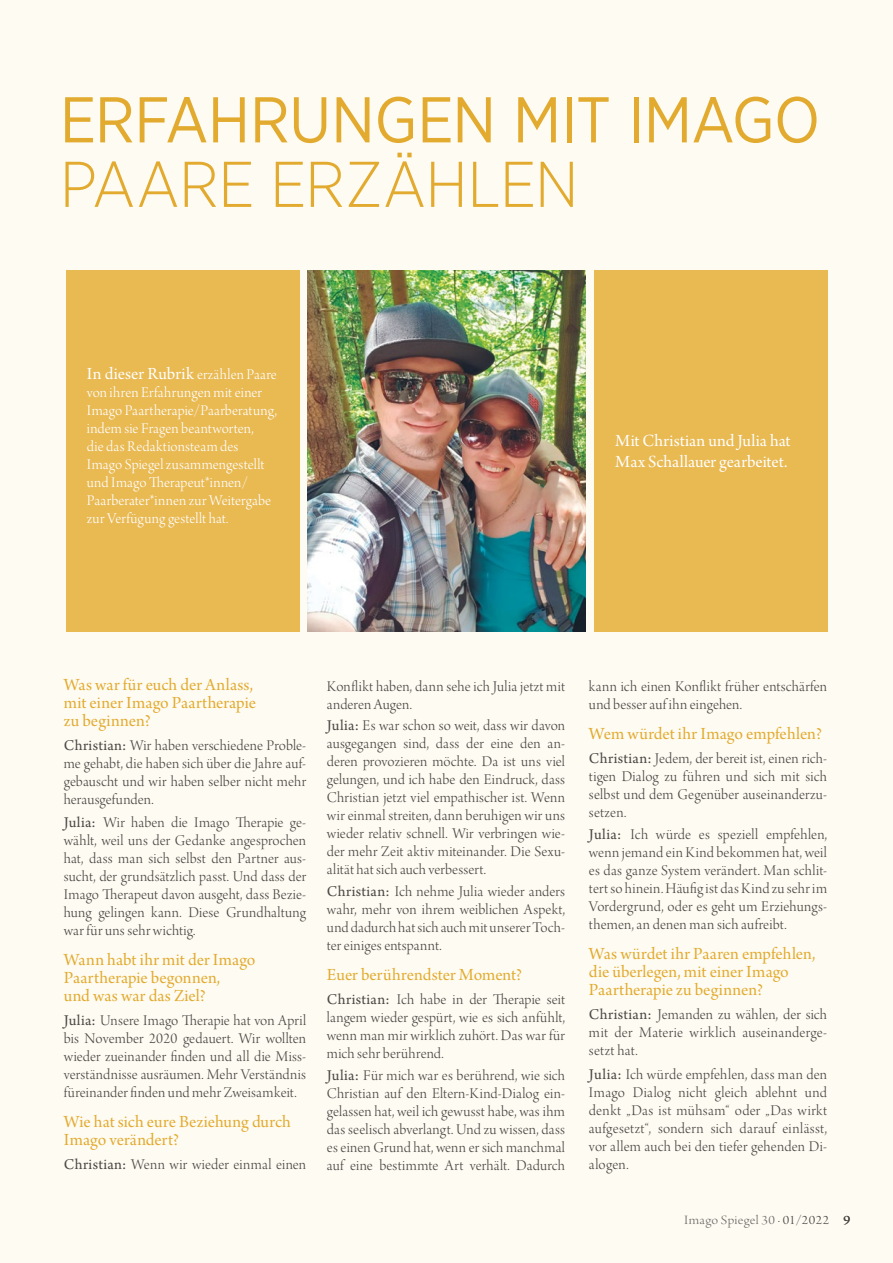
<style>
.page{position:relative;width:893px;height:1263px;background:#fefbf3}
.page>*{position:absolute;margin:0;border:0;box-sizing:border-box;transform-origin:0 0}
.t1{font:64.5px "Gotham Narrow";letter-spacing:-.015em;color:#e2ab2f}
.t2{font:300 64.5px "Gotham Narrow";letter-spacing:-.015em;color:#e2ab2f}
.t3{font:18px/18px "Arno Pro Subhead";color:#e2ab2f}
.t4{font:18px/21px "Arno Pro Subhead";color:#fff}
.t5{font:15.75px/18px "Arno Pro Light Display";letter-spacing:.01em;color:#4b4744;text-align:justify}
.t6{font:15.75px/18px "Arno Pro Light Display";letter-spacing:.005em;color:#fff}
.t7{font:13.5px "Arno Pro Light Display";letter-spacing:.025em;color:#6e6c69;scale:1.1 1}
.s1{font-family:"Arno Pro Light Display";font-size:15.75px}
.s2{font-family:"Arno Pro"}
.s3{color:#4b4744}
.s4{font-family:"Arno Pro Subhead";color:#4b4744}
</style>
<div class="page">
<div style="left:66px;top:270px;width:233px;height:361px;background:#e9b952"></div>
<div style="left:594px;top:270px;width:234px;height:361px;background:#e9b952"></div>
<img style="left:308px;top:270px;width:277px;height:361px">
<h1 class="t1" style="left:60px;top:80px;width:762px">ERFAHRUNGEN MIT IMAGO</h1>
<h1 class="t2" style="left:60px;top:145px;width:520px">PAARE ERZÄHLEN</h1>
<p class="t4" style="left:87px;top:364px;width:191px">In dieser Rubrik <span class="s1">erzählen Paare</span></p>
<p class="t6" style="left:87px;top:384px;width:192px">von ihren Erfahrungen mit einer<br>Imago Paartherapie/Paarberatung, indem sie Fragen beantworten,<br>die das Redaktionsteam des<br>Imago Spiegel zusammengestellt und Imago Therapeut*innen/<br>Paarberater*innen zur Weitergabe zur Verfügung gestellt hat.</p>
<p class="t4" style="left:615px;top:432px;width:177px">Mit Christian und Julia hat<br>Max Schallauer gearbeitet.</p>
<p class="t3" style="left:64px;top:677px;width:194px">Was war für euch der Anlass, mit einer Imago Paartherapie zu beginnen?</p>
<p class="t5" style="left:64px;top:738px;width:244px"><span class="s2">Christian:</span> Wir haben verschiedene Proble&shy;me gehabt, die haben sich über die Jahre auf&shy;gebauscht und wir haben selber nicht mehr herausgefunden.</p>
<p class="t5" style="left:64px;top:814px;width:244px"><span class="s2">Julia:</span> Wir haben die Imago Therapie ge&shy;wählt, weil uns der Gedanke angesprochen hat, dass man sich selbst den Partner aus&shy;sucht, der grundsätzlich passt. Und dass der Imago Therapeut davon ausgeht, dass Bezie&shy;hung gelingen kann. Diese Grundhaltung war für uns sehr wichtig.</p>
<p class="t3" style="left:64px;top:951px;width:193px">Wann habt ihr mit der Imago<br>Paartherapie begonnen,<br>und was war das Ziel?</p>
<p class="t5" style="left:64px;top:1012px;width:244px"><span class="s2">Julia:</span> Unsere Imago Therapie hat von April bis November 2020 gedauert. Wir wollten wieder zueinander finden und all die Miss&shy;verständnisse ausräumen. Mehr Verständnis füreinander finden und mehr Zweisamkeit.</p>
<p class="t3" style="left:64px;top:1113px;width:229px">Wie hat sich eure Beziehung durch<br>Imago verändert?</p>
<p class="t5" style="left:64px;top:1156px;width:244px"><span class="s2">Christian:</span> Wenn wir wieder einmal einen</p>
<p class="t5" style="left:327px;top:678px;width:240px">Konflikt haben, dann sehe ich Julia jetzt mit anderen Augen.</p>
<p class="t5" style="left:327px;top:717px;width:240px"><span class="s2">Julia:</span> Es war schon so weit, dass wir davon ausgegangen sind, dass der eine den an&shy;deren provozieren möchte. Da ist uns viel gelungen, und ich habe den Eindruck, dass Christian jetzt viel empathischer ist. Wenn wir einmal streiten, dann beruhigen wir uns wieder relativ schnell. Wir verbringen wie&shy;der mehr Zeit aktiv miteinander. Die Sexu&shy;alität hat sich auch verbessert.</p>
<p class="t5" style="left:327px;top:884px;width:240px"><span class="s2">Christian:</span> Ich nehme Julia wieder anders wahr, mehr von ihrem weiblichen Aspekt, und dadurch hat sich auch mit unserer Toch&shy;ter einiges entspannt.</p>
<p class="t3" style="left:327px;top:967px;width:197px">Euer berührendster Moment?</p>
<p class="t5" style="left:327px;top:992px;width:240px"><span class="s2">Christian:</span> Ich habe in der Therapie seit langem wieder gespürt, wie es sich anfühlt, wenn man mir wirklich zuhört. Das war für mich sehr berührend.</p>
<p class="t5" style="left:327px;top:1067px;width:240px"><span class="s2">Julia:</span> Für mich war es berührend, wie sich Christian auf den Eltern-Kind-Dialog ein&shy;gelassen hat, weil ich gewusst habe, was ihm das seelisch abverlangt. Und zu wissen, dass es einen Grund hat, wenn er sich manchmal auf eine bestimmte Art verhält. Dadurch</p>
<p class="t5" style="left:589px;top:678px;width:240px">kann ich einen Konflikt früher entschärfen und besser auf ihn eingehen.</p>
<p class="t3" style="left:589px;top:725px;width:235px">Wem würdet ihr Imago empfehlen?</p>
<p class="t5" style="left:589px;top:750px;width:240px"><span class="s2">Christian:</span> Jedem, der bereit ist, einen rich&shy;tigen Dialog zu führen und sich mit sich selbst und dem Gegenüber auseinanderzu&shy;setzen.</p>
<p class="t5" style="left:589px;top:827px;width:240px"><span class="s2">Julia:</span> Ich würde es speziell empfehlen, wenn jemand ein Kind bekommen hat, weil es das ganze System verändert. Man schlit&shy;tert so hinein. Häufig ist das Kind zu sehr im Vordergrund, oder es geht um Erziehungs&shy;themen, an denen man sich aufreibt.</p>
<p class="t3" style="left:589px;top:946px;width:228px">Was würdet ihr Paaren empfehlen, die überlegen, mit einer Imago<br>Paartherapie zu beginnen?</p>
<p class="t5" style="left:589px;top:1007px;width:240px"><span class="s2">Christian:</span> Jemanden zu wählen, der sich mit der Materie wirklich auseinanderge&shy;setzt hat.</p>
<p class="t5" style="left:589px;top:1066px;width:240px"><span class="s2">Julia:</span> Ich würde empfehlen, dass man den Imago Dialog nicht gleich ablehnt und denkt „Das ist mühsam“ oder „Das wirkt aufgesetzt“, sondern sich darauf einlässt, vor allem auch bei den tiefer gehenden Di&shy;alogen.</p>
<p class="t7" style="left:684px;top:1213px;width:153px">Imago Spiegel 30 <span class="s3">· 01/2022</span> <span class="s4">9</span></p>
</div>
